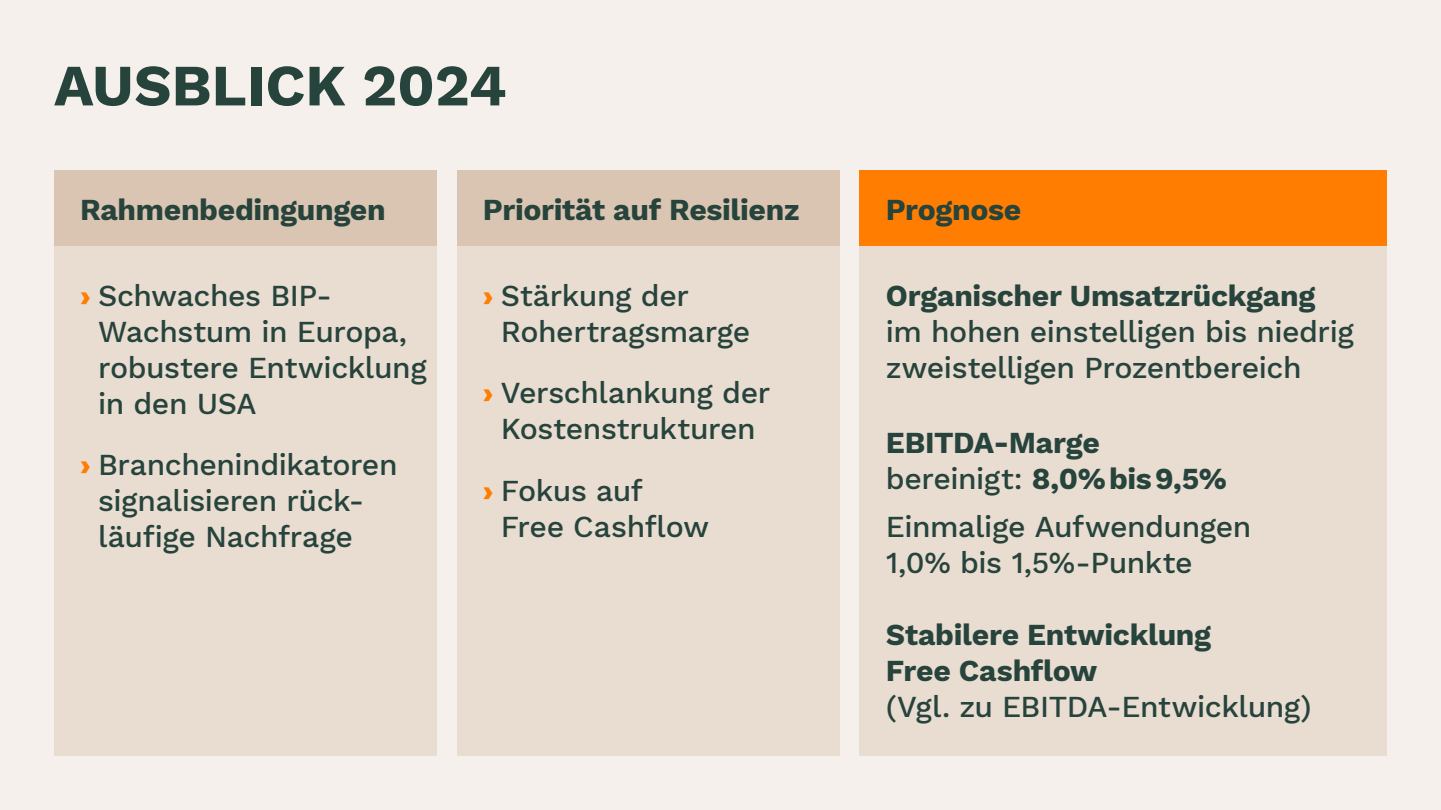
<style>
.page{position:relative;width:1441px;height:810px;background:#fff}
.page>*{position:absolute;margin:0;border:0;box-sizing:border-box;transform-origin:0 0}
.t1{font:700 58.5px "Work Sans";color:#26433c}
.t2{font:500 30px/36px "Work Sans";letter-spacing:-.015em;color:#26433c}
.t3{font:700 30px/36px "Work Sans";letter-spacing:-.01em;color:#26433c}
.s1{font-weight:800;color:#ff7d00}
.s2{font-weight:500}
</style>
<div class="page">
<div style="left:0;top:0;width:1440px;height:810px;background:#f6f0ec"></div>
<div style="left:54px;top:170px;width:383px;height:77px;background:#dac4b2"></div>
<div style="left:859px;top:170px;width:527px;height:77px;background:#ff7d00"></div>
<div style="left:54px;top:247px;width:383px;height:509px;background:#e9dcd1"></div>
<div style="left:859px;top:247px;width:527px;height:509px;background:#e9dcd1"></div>
<div style="left:457px;top:170px;width:382px;height:77px;background:#dac4b2"></div>
<div style="left:457px;top:247px;width:382px;height:509px;background:#e9dcd1"></div>
<h1 class="t1" style="left:54px;top:52px;width:454px">AUSBLICK 2024</h1>
<p class="t3" style="left:80px;top:193px;width:307px">Rahmenbedingungen</p>
<p class="t2" style="left:98px;top:279px;width:330px;text-indent:-18px"><span class="s1">›</span> Schwaches BIP-<br>Wachstum in Europa, robustere Entwicklung in den USA</p>
<p class="t2" style="left:98px;top:448px;width:301px;text-indent:-18px"><span class="s1">›</span> Branchenindikatoren signalisieren rück&shy;läufige Nachfrage</p>
<p class="t3" style="left:483px;top:193px;width:318px">Priorität auf Resilienz</p>
<p class="t3" style="left:885px;top:193px;width:137px">Prognose</p>
<p class="t2" style="left:501px;top:279px;width:251px;text-indent:-18px"><span class="s1">›</span> Stärkung der<br>Rohertragsmarge</p>
<p class="t2" style="left:483px;top:376px;width:289px;text-align:center"><span class="s1">›</span> Verschlankung der<br>Kostenstrukturen</p>
<p class="t2" style="left:501px;top:474px;width:210px;text-indent:-18px"><span class="s1">›</span> Fokus auf<br>Free Cashflow</p>
<p class="t3" style="left:885px;top:279px;width:431px">Organischer Umsatzrückgang</p>
<p class="t2" style="left:885px;top:315px;width:470px">im hohen einstelligen bis niedrig zweistelligen Prozentbereich</p>
<p class="t3" style="left:885px;top:426px;width:342px">EBITDA-Marge <span class="s2">bereinigt:</span> 8,0%bis9,5%</p>
<p class="t2" style="left:885px;top:510px;width:367px">Einmalige Aufwendungen<br>1,0% bis 1,5%- Punkte</p>
<p class="t3" style="left:885px;top:619px;width:327px">Stabilere Entwicklung<br>Free Cashflow</p>
<p class="t2" style="left:885px;top:691px;width:427px">(Vgl. zu EBITDA- Entwicklung)</p>
</div>
